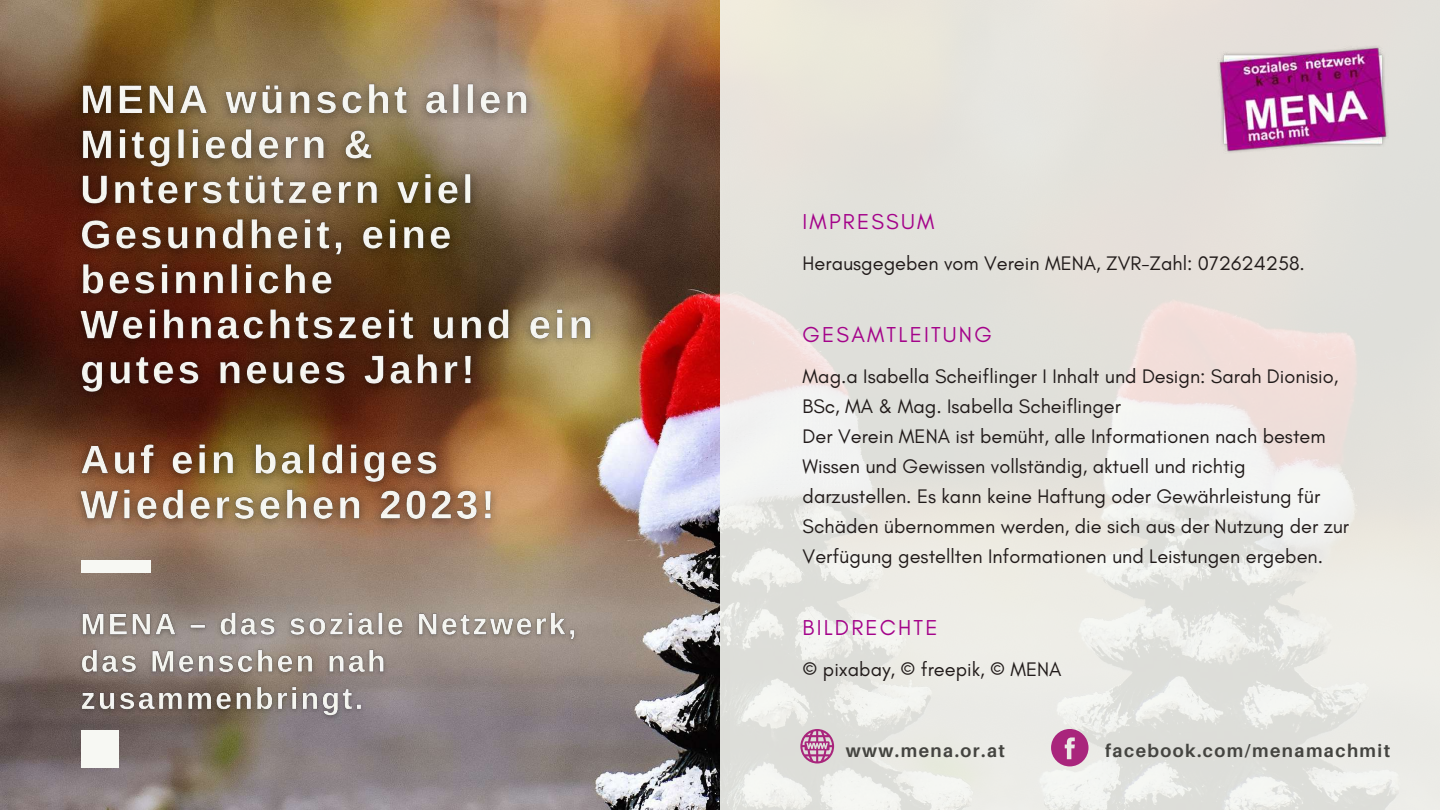
<style>
.page{position:relative;width:1440px;height:810px;background:#fff}
.page>*{position:absolute;margin:0;border:0;box-sizing:border-box;transform-origin:0 0}
.t1{font:22px "Glacial Indifference";letter-spacing:.1em;color:#a4038a}
.t2{font:20px/30px "Glacial Indifference";color:#211b1a}
.t3{font:700 18px "Aileron";letter-spacing:.08em;color:#444440}
</style>
<div class="page">
<img style="left:0;top:0;width:720px;height:810px">
<img style="left:67px;top:65px;width:544px;height:479px">
<div style="left:81px;top:560px;width:69px;height:12px;background:#f7f8f3"></div>
<svg style="left:720px;top:0;width:720px;height:810px;background:#e7e5df"></svg>
<div style="left:81px;top:730px;width:37px;height:38px;background:#f7f8f3"></div>
<img style="left:1218px;top:46px;width:170px;height:107px">
<img style="left:73px;top:602px;width:514px;height:123px">
<svg style="left:800px;top:729px;width:34px;height:34px"></svg>
<svg style="left:1051px;top:729px;width:38px;height:37px"></svg>
<p class="t1" style="left:803px;top:208px;width:133px">IMPRESSUM</p>
<p class="t2" style="left:803px;top:248px;width:504px">Herausgegeben vom Verein MENA, ZVR-Zahl: 072624258.</p>
<p class="t1" style="left:803px;top:321px;width:191px">GESAMTLEITUNG</p>
<p class="t2" style="left:803px;top:361px;width:548px">Mag.a Isabella Scheiflinger I Inhalt und Design: Sarah Dionisio, BSc, MA &amp; Mag. Isabella Scheiflinger<br>Der Verein MENA ist bemüht, alle Informationen nach bestem Wissen und Gewissen vollständig, aktuell und richtig darzustellen. Es kann keine Haftung oder Gewährleistung für Schäden übernommen werden, die sich aus der Nutzung der zur Verfügung gestellten Informationen und Leistungen ergeben.</p>
<p class="t1" style="left:803px;top:614px;width:136px">BILDRECHTE</p>
<p class="t2" style="left:803px;top:654px;width:260px">© pixabay, © freepik, © MENA</p>
<p class="t3" style="left:846px;top:740px;width:161px">www.mena.or.at</p>
<p class="t3" style="left:1105px;top:740px;width:287px">facebook.com/menamachmit</p>
</div>
